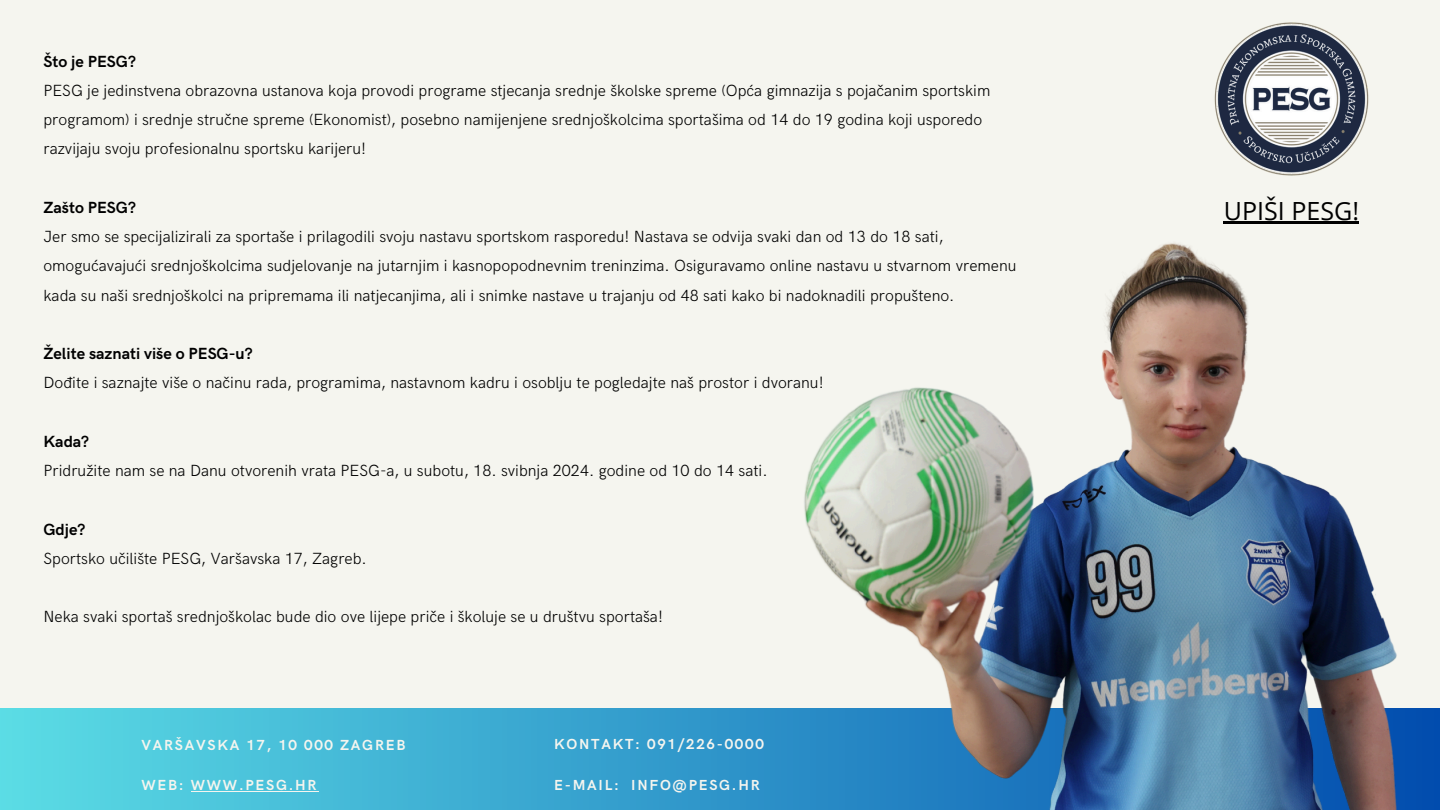
<style>
.page{position:relative;width:1440px;height:810px;background:#f5f5ef}
.page>*{position:absolute;margin:0;border:0;box-sizing:border-box;transform-origin:0 0}
.t1{font:25px "Open Sans";color:#000}
.t2{font:300 16.2px/29.2px "HK Grotesk";color:#000}
.t3{font:700 16.2px "HK Grotesk";color:#000}
.t4{font:700 14.6px "HK Grotesk";letter-spacing:.12em;color:#f5f5ef}
</style>
<div class="page">
<svg style="left:0;top:708px;width:645px;height:102px;background:#46bcd8"></svg>
<img style="left:1216px;top:22px;width:151px;height:59px">
<img style="left:645px;top:81px;width:795px;height:729px">
<hr style="left:191px;top:791px;width:127px;height:1px;background:#f5f5ef">
<p class="t3" style="left:43px;top:52px;width:94px">Što je PESG?</p>
<p class="t2" style="left:43px;top:76px;width:948px">PESG je jedinstvena obrazovna ustanova koja provodi programe stjecanja srednje školske spreme (Opća gimnazija s pojačanim sportskim programom) i srednje stručne spreme (Ekonomist), posebno namijenjene srednjoškolcima sportašima od 14 do 19 godina koji usporedo razvijaju svoju profesionalnu sportsku karijeru!</p>
<p class="t3" style="left:43px;top:198px;width:94px">Zašto PESG?</p>
<p class="t2" style="left:43px;top:223px;width:975px">Jer smo se specijalizirali za sportaše i prilagodili svoju nastavu sportskom rasporedu! Nastava se odvija svaki dan od 13 do 18 sati, omogućavajući srednjoškolcima sudjelovanje na jutarnjim i kasnopopodnevnim treninzima. Osiguravamo online nastavu u stvarnom vremenu kada su naši srednjoškolci na pripremama ili natjecanjima, ali i snimke nastave u trajanju od 48 sati kako bi nadoknadili propušteno.</p>
<p class="t3" style="left:43px;top:345px;width:211px">Želite saznati više o PESG-u?</p>
<p class="t2" style="left:43px;top:369px;width:782px">Dođite i saznajte više o načinu rada, programima, nastavnom kadru i osoblju te pogledajte naš prostor i dvoranu!</p>
<p class="t3" style="left:43px;top:432px;width:47px">Kada?</p>
<p class="t2" style="left:43px;top:457px;width:726px">Pridružite nam se na Danu otvorenih vrata PESG-a, u subotu, 18. svibnja 2024. godine od 10 do 14 sati.</p>
<p class="t3" style="left:43px;top:520px;width:43px">Gdje?</p>
<h2 class="t2" style="left:43px;top:544px;width:325px">Sportsko učilište PESG, Varšavska 17, Zagreb.</h2>
<h2 class="t2" style="left:43px;top:603px;width:621px">Neka svaki sportaš srednjoškolac bude dio ove lijepe priče i školuje se u društvu sportaša!</h2>
<h2 class="t4" style="left:141px;top:737px;width:266px">VARŠAVSKA 17, 10 000 ZAGREB</h2>
<h2 class="t4" style="left:141px;top:777px;width:177px">WEB: WWW.PESG.HR</h2>
<p class="t4" style="left:554px;top:736px;width:211px">KONTAKT: 091/226-0000</p>
<p class="t4" style="left:554px;top:777px;width:207px">E-MAIL: INFO@PESG.HR</p>
<p class="t1" style="left:1224px;top:194px;width:137px">UPIŠI PESG!</p>
</div>
